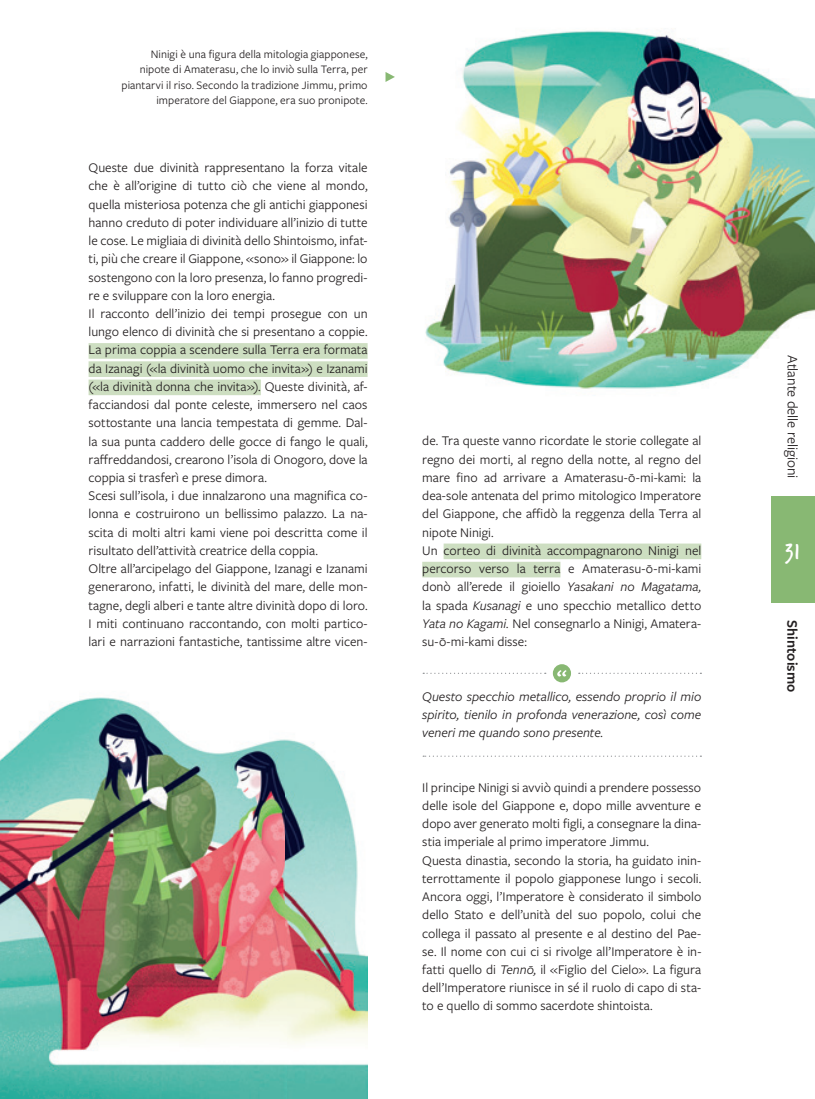
<style>
.page{position:relative;width:815px;height:1099px;background:#fff}
.page>*{position:absolute;margin:0;border:0;box-sizing:border-box;transform-origin:0 0}
.t1{font:25px "Verveine";color:#fff}
.t2{font:15px "Freight Sans Pro";letter-spacing:-.005em;color:#231f20}
.t3{font:600 15px "Freight Sans Pro";color:#231f20}
.t4{font:13.75px/18.2px "Freight Sans Pro";color:#231f20}
.t5{font:italic 13.75px/18.2px "Freight Sans Pro";color:#231f20;text-align:justify}
.t6{font:11.88px/15.6px "Freight Sans Pro";letter-spacing:.005em;color:#231f20;text-align:right}
.s1{font-style:italic}
</style>
<div class="page">
<img style="left:0;top:697px;width:368px;height:401px">
<img style="left:425px;top:30px;width:390px;height:359px">
<svg style="left:386px;top:72px;width:9px;height:10px"></svg>
<div style="left:89px;top:343px;width:279px;height:16px;background:#cddec1"></div>
<div style="left:89px;top:361px;width:279px;height:16px;background:#cddec1"></div>
<div style="left:89px;top:379px;width:172px;height:16px;background:#cddec1"></div>
<div style="left:444px;top:543px;width:257px;height:16px;background:#cddec1"></div>
<div style="left:422px;top:561px;width:138px;height:16px;background:#cddec1"></div>
<svg style="left:423px;top:672px;width:123px;height:2px"></svg>
<svg style="left:579px;top:672px;width:122px;height:2px"></svg>
<div style="left:553px;top:664px;width:18px;height:18px;background:#88b873;border-radius:50%"></div>
<svg style="left:557px;top:670px;width:10px;height:6px"></svg>
<svg style="left:423px;top:755px;width:278px;height:1px"></svg>
<div style="left:771px;top:496px;width:44px;height:106px;background:#88b873"></div>
<p class="t6" style="left:122px;top:45px;width:248px">Ninigi è una figura della mitologia giapponese, nipote di Amaterasu, che lo inviò sulla Terra, per piantarvi il riso. Secondo la tradizione Jimmu, primo imperatore del Giappone, era suo pronipote.</p>
<p class="t4" style="left:89px;top:158px;width:281px">Queste due divinità rappresentano la forza vitale che è all’origine di tutto ciò che viene al mondo, quella misteriosa potenza che gli antichi giapponesi hanno creduto di poter individuare all’inizio di tutte le cose. Le migliaia di divinità dello Shintoismo, infat&shy;ti, più che creare il Giappone, «sono» il Giappone: lo sostengono con la loro presenza, lo fanno progredi&shy;re e sviluppare con la loro energia.<br>Il racconto dell’inizio dei tempi prosegue con un lungo elenco di divinità che si presentano a coppie.<br>La prima coppia a scendere sulla Terra era formata da Izanagi («la divinità uomo che invita») e Izanami («la divinità donna che invita»). Queste divinità, af&shy;facciandosi dal ponte celeste, immersero nel caos sottostante una lancia tempestata di gemme. Dal&shy;la sua punta caddero delle gocce di fango le quali, raffreddandosi, crearono l’isola di Onogoro, dove la coppia si trasferì e prese dimora.<br>Scesi sull’isola, i due innalzarono una magnifica co&shy;lonna e costruirono un bellissimo palazzo. La na&shy;scita di molti altri kami viene poi descritta come il risultato dell’attività creatrice della coppia.<br>Oltre all’arcipelago del Giappone, Izanagi e Izanami generarono, infatti, le divinità del mare, delle mon&shy;tagne, degli alberi e tante altre divinità dopo di loro.<br>I miti continuano raccontando, con molti partico&shy;lari e narrazioni fantastiche, tantissime altre vicen-</p>
<p class="t4" style="left:422px;top:431px;width:281px">de. Tra queste vanno ricordate le storie collegate al regno dei morti, al regno della notte, al regno del mare fino ad arrivare a Amaterasu-ō-mi-kami: la dea-sole antenata del primo mitologico Imperatore del Giappone, che affidò la reggenza della Terra al nipote Ninigi.<br>Un corteo di divinità accompagnarono Ninigi nel percorso verso la terra e Amaterasu-ō-mi-kami donò all’erede il gioiello <span class="s1">Yasakani no Magatama, </span>la spada <span class="s1">Kusanagi</span> e uno specchio metallico detto <span class="s1">Yata no Kagami.</span> Nel consegnarlo a Ninigi, Amatera&shy;su-ō-mi-kami disse:</p>
<p class="t5" style="left:422px;top:686px;width:281px">Questo specchio metallico, essendo proprio il mio spirito, tienilo in profonda venerazione, così come veneri me quando sono presente.</p>
<p class="t4" style="left:422px;top:777px;width:281px">Il principe Ninigi si avviò quindi a prendere possesso delle isole del Giappone e, dopo mille avventure e dopo aver generato molti figli, a consegnare la dina&shy;stia imperiale al primo imperatore Jimmu.<br>Questa dinastia, secondo la storia, ha guidato inin&shy;terrottamente il popolo giapponese lungo i secoli.<br>Ancora oggi, l’Imperatore è considerato il simbolo dello Stato e dell’unità del suo popolo, colui che collega il passato al presente e al destino del Pae&shy;se. Il nome con cui ci si rivolge all’Imperatore è in&shy;fatti quello di <span class="s1">Tennō,</span> il «Figlio del Cielo». La figura dell’Imperatore riunisce in sé il ruolo di capo di sta&shy;to e quello di sommo sacerdote shintoista.</p>
<p class="t2" style="left:803px;top:355px;width:125px;rotate:90deg">Atlante delle religioni</p>
<h1 class="t1" style="left:785px;top:533px;width:17px">31</h1>
<p class="t3" style="left:803px;top:620px;width:73px;rotate:90deg">Shintoismo</p>
</div>
